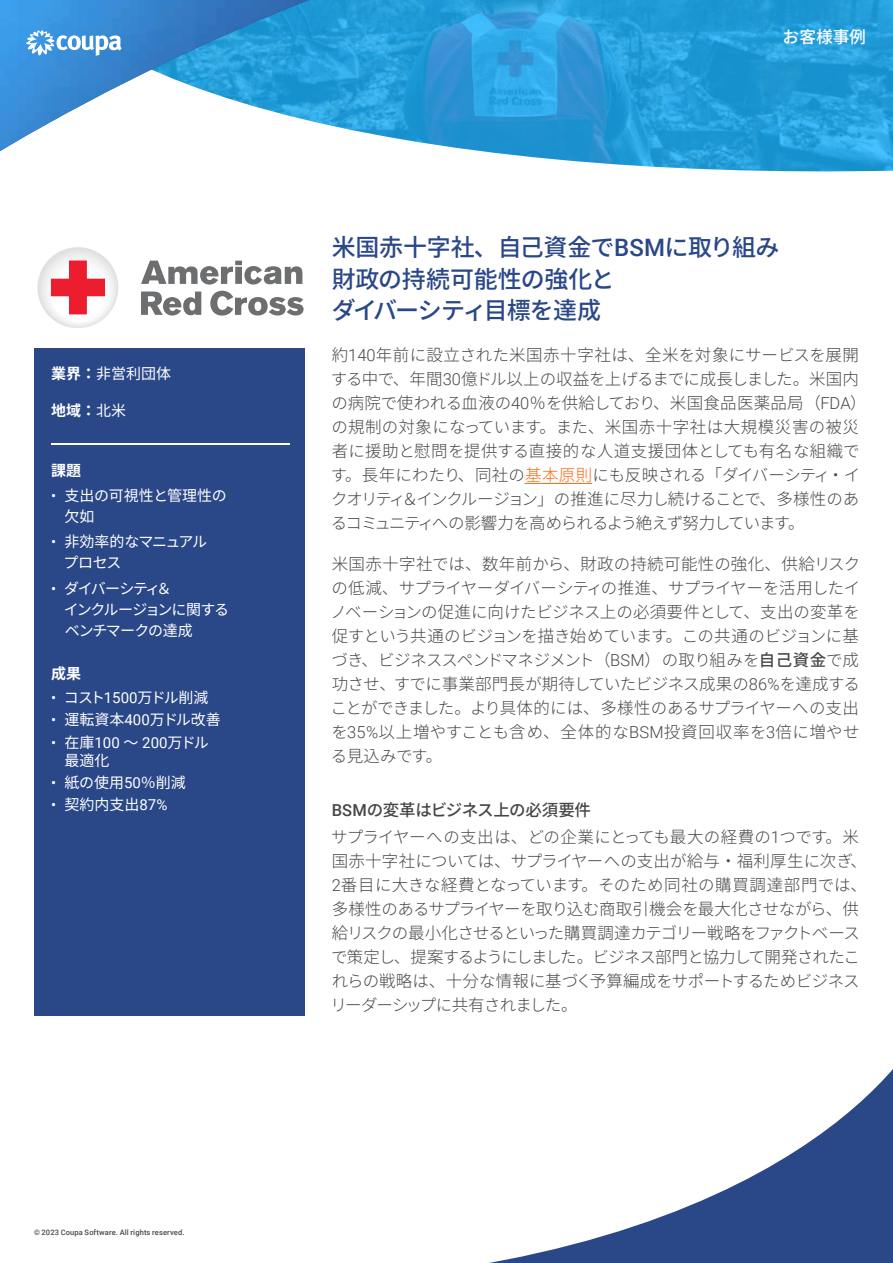
<style>
.page{position:relative;width:893px;height:1263px;background:#fff}
.page>*{position:absolute;margin:0;border:0;box-sizing:border-box;transform-origin:0 0}
.t1{font:500 24px/31.5px "Noto Sans CJ Kjp";letter-spacing:-.03em;color:#2a4788}
.t2{font:500 16.8px "Noto Sans CJ Kjp";letter-spacing:-.005em;color:#fff}
.t3{font:300 16.5px/24px "Noto Sans CJ Kjp";letter-spacing:-.01em;color:#474747}
.t4{font:300 16.5px/24px "Noto Sans CJ Kjp";letter-spacing:-.03em;color:#474747}
.t5{font:15px/21px "Noto Sans CJ Kjp";letter-spacing:-.085em;color:#fff}
.t6{font:15px "Noto Sans CJ Kjp";letter-spacing:-.025em;color:#fff}
.t7{font:15px/21px "Noto Sans CJ Kjp";color:#fff}
.t8{font:15px/21px "Noto Sans CJ Kjp";letter-spacing:-.055em;color:#fff}
.t9{font:15px "Roboto";color:#fff}
.t10{font:700 15px "Noto Sans CJ Kjp";color:#fff}
.t11{font:500 7.5px "Roboto";letter-spacing:.015em;color:#474747}
.s1{font-weight:700}
.s2{font-weight:400}
.s3{font-family:"Roboto"}
.s4{font-family:"Noto Sans CJ Kjp"}
.s5{color:#ff6714}
.s6{font-weight:500}
.s7{font-family:"Roboto";font-weight:500}
</style>
<div class="page">
<svg style="left:489px;top:1069px;width:404px;height:194px"></svg>
<img style="left:0;top:0;width:893px;height:171px">
<svg style="left:26px;top:30px;width:96px;height:26px"></svg>
<div style="left:34px;top:349px;width:270px;height:667px;background:#2a4788"></div>
<hr style="left:51px;top:443px;width:239px;height:2px;background:#fff">
<hr style="left:525px;top:483px;width:67px;height:1px;background:#ff6714">
<svg style="left:37px;top:247px;width:82px;height:81px"></svg>
<svg style="left:141px;top:261px;width:163px;height:55px"></svg>
<p class="t6" style="left:51px;top:365px;width:121px"><span class="s1">業界：</span>非営利団体</p>
<p class="t10" style="left:51px;top:402px;width:76px">地域：<span class="s2">北米</span></p>
<p class="t10" style="left:51px;top:462px;width:31px">課題</p>
<p class="t7" style="left:65px;top:485px;width:164px;text-indent:-13px"><span class="s3">•</span> 支出の可視性と管理性の欠如</p>
<p class="t8" style="left:64px;top:532px;width:145px;text-indent:-13px"><span class="s3">•</span> 非効率的なマニュアルプロセス</p>
<p class="t5" style="left:64px;top:578px;width:167px;text-indent:-13px"><span class="s3">•</span> ダイバーシティ＆<br>インクルージョンに関するベンチマークの達成</p>
<p class="t10" style="left:51px;top:665px;width:31px">成果</p>
<p class="t5" style="left:51px;top:687px;width:159px"><span class="s3">•</span> コスト<span class="s3">1500</span>万ドル削減</p>
<p class="t7" style="left:51px;top:710px;width:171px"><span class="s3">•</span> 運転資本<span class="s3">400</span>万ドル改善</p>
<p class="t9" style="left:51px;top:732px;width:159px">• <span class="s4">在庫</span>100 <span class="s4">～</span> 200<span class="s4">万ドル</span></p>
<p class="t6" style="left:65px;top:752px;width:46px">最適化</p>
<p class="t6" style="left:51px;top:774px;width:136px"><span class="s3">•</span> 紙の使用<span class="s3">50</span>％削減</p>
<p class="t6" style="left:51px;top:796px;width:118px"><span class="s3">•</span> 契約内支出<span class="s3">87%</span></p>
<p class="t11" style="left:34px;top:1227px;width:152px">© 2023 Coupa Software. All rights reserved.</p>
<p class="t2" style="left:783px;top:27px;width:85px">お客様事例</p>
<h1 class="t1" style="left:332px;top:232px;width:449px">米国赤十字社、自己資金で<span class="s3">BSM</span>に取り組み財政の持続可能性の強化と<br>ダイバーシティ目標を達成</h1>
<p class="t3" style="left:331px;top:343px;width:537px">約<span class="s3">140</span>年前に設立された米国赤十字社は、全米を対象にサービスを展開する中で、年間<span class="s3">30</span>億ドル以上の収益を上げるまでに成長しました。米国内の病院で使われる血液の<span class="s3">40</span>％を供給しており、米国食品医薬品局（<span class="s3">FDA</span>）の規制の対象になっています。また、米国赤十字社は大規模災害の被災者に援助と慰問を提供する直接的な人道支援団体としても有名な組織です。長年にわたり、同社の<span class="s5">基本原則</span>にも反映される「ダイバーシティ・イクオリティ＆インクルージョン」の推進に尽力し続けることで、多様性のあるコミュニティへの影響力を高められるよう絶えず努力しています。</p>
<p class="t3" style="left:330px;top:552px;width:531px;text-align:justify">米国赤十字社では、数年前から、財政の持続可能性の強化、供給リスクの低減、サプライヤーダイバーシティの推進、サプライヤーを活用したイノベーションの促進に向けたビジネス上の必須要件として、支出の変革を促すという共通のビジョンを描き始めています。この共通のビジョンに基づき、ビジネススペンドマネジメント（<span class="s3">BSM</span>）の取り組みを<span class="s6">自己資金</span>で成功させ、すでに事業部門長が期待していたビジネス成果の<span class="s3">86%</span>を達成することができました。より具体的には、多様性のあるサプライヤーへの支出を<span class="s3">35%</span>以上増やすことも含め、全体的な<span class="s3">BSM</span>投資回収率を<span class="s3">3</span>倍に増やせる見込みです。</p>
<p class="t3" style="left:331px;top:797px;width:529px;line-height:27px"><span class="s7">BSM</span><span class="s6">の変革はビジネス上の必須要件<br></span>サプライヤーへの支出は、どの企業にとっても最大の経費の<span class="s3">1</span>つです。米</p>
<p class="t4" style="left:330px;top:849px;width:538px">国赤十字社については、サプライヤーへの支出が給与・福利厚生に次ぎ、<span class="s3">2</span>番目に大きな経費となっています。そのため同社の購買調達部門では、多様性のあるサプライヤーを取り込む商取引機会を最大化させながら、供給リスクの最小化させるといった購買調達カテゴリー戦略をファクトベースで策定し、提案するようにしました。ビジネス部門と協力して開発されたこれらの戦略は、十分な情報に基づく予算編成をサポートするためビジネスリーダーシップに共有されました。</p>
</div>
